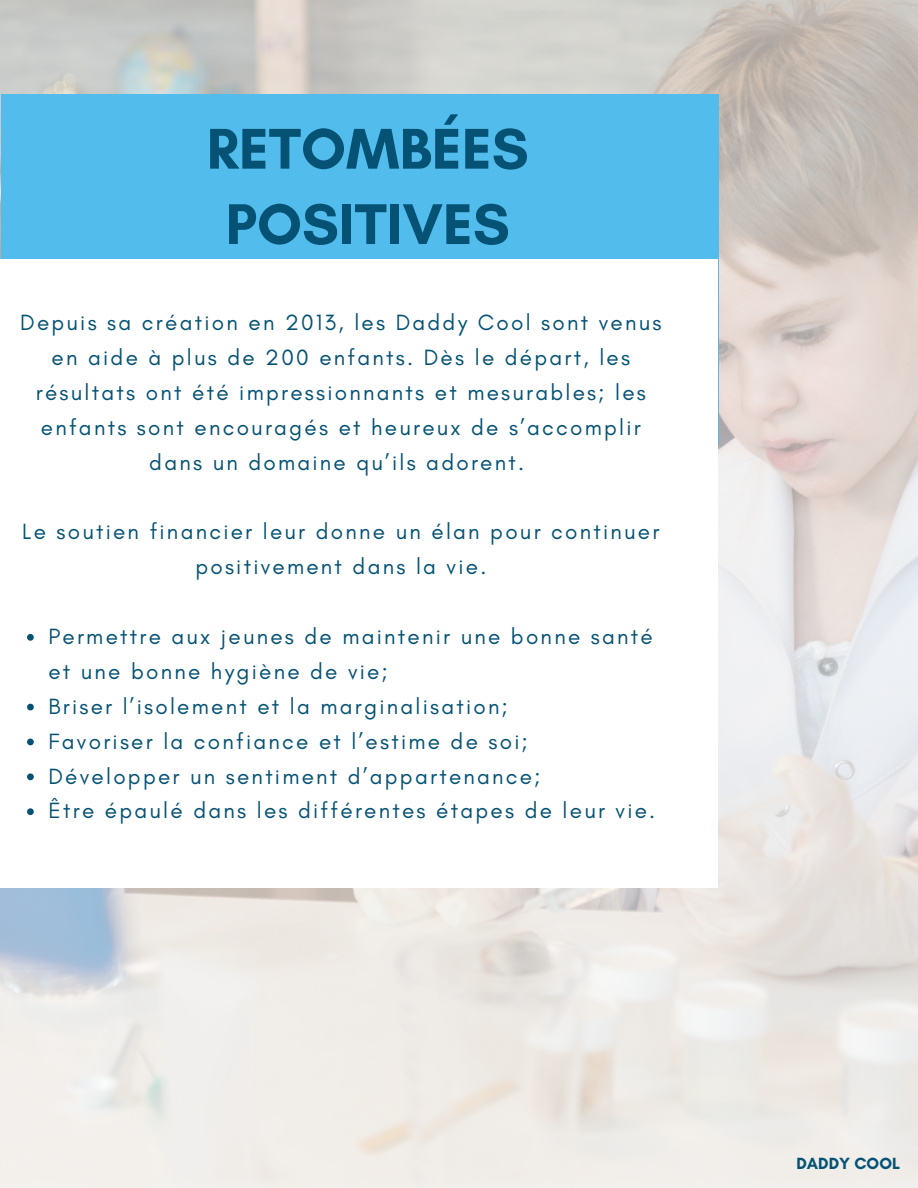
<style>
.page{position:relative;width:918px;height:1188px;background:#fff}
.page>*{position:absolute;margin:0;border:0;box-sizing:border-box;transform-origin:0 0}
.t1{font:700 58.5px/75.3px "Glacial Indifference";color:#055274;text-align:center}
.t2{font:22.5px/34.8px "Glacial Indifference";letter-spacing:.1em;color:#055274;text-align:center}
.t3{font:700 16.5px "Glacial Indifference";color:#055274}
</style>
<div class="page">
<img style="left:0;top:0;width:918px;height:1188px">
<div style="left:2px;top:94px;width:716px;height:350px;background:#52bdec"></div>
<div style="left:0;top:259px;width:718px;height:629px;background:#fff"></div>
<svg style="left:27px;top:634px;width:7px;height:7px"></svg>
<svg style="left:27px;top:704px;width:7px;height:6px"></svg>
<svg style="left:27px;top:739px;width:7px;height:6px"></svg>
<svg style="left:27px;top:773px;width:7px;height:7px"></svg>
<svg style="left:27px;top:808px;width:7px;height:7px"></svg>
<p class="t1" style="left:207px;top:111px;width:324px">RETOMBÉES<br>POSITIVES</p>
<p class="t2" style="left:20px;top:305px;width:643px">Depuis sa création en 2013, les Daddy Cool sont venus en aide à plus de 200 enfants. Dès le départ, les résultats ont été impressionnants et mesurables; les enfants sont encouragés et heureux de s’accomplir dans un domaine qu’ils adorent.</p>
<p class="t2" style="left:22px;top:514px;width:639px">Le soutien financier leur donne un élan pour continuer positivement dans la vie.</p>
<p class="t2" style="left:48px;top:619px;width:606px;text-align:left">Permettre aux jeunes de maintenir une bonne santé et une bonne hygiène de vie;</p>
<p class="t2" style="left:48px;top:689px;width:461px">Briser l’isolement et la marginalisation;</p>
<p class="t2" style="left:48px;top:723px;width:481px">Favoriser la confiance et l’estime de soi;</p>
<p class="t2" style="left:48px;top:758px;width:494px">Développer un sentiment d’appartenance;</p>
<p class="t2" style="left:48px;top:793px;width:608px">Être épaulé dans les différentes étapes de leur vie.</p>
<p class="t3" style="left:797px;top:1153px;width:105px">DADDY COOL</p>
</div>
